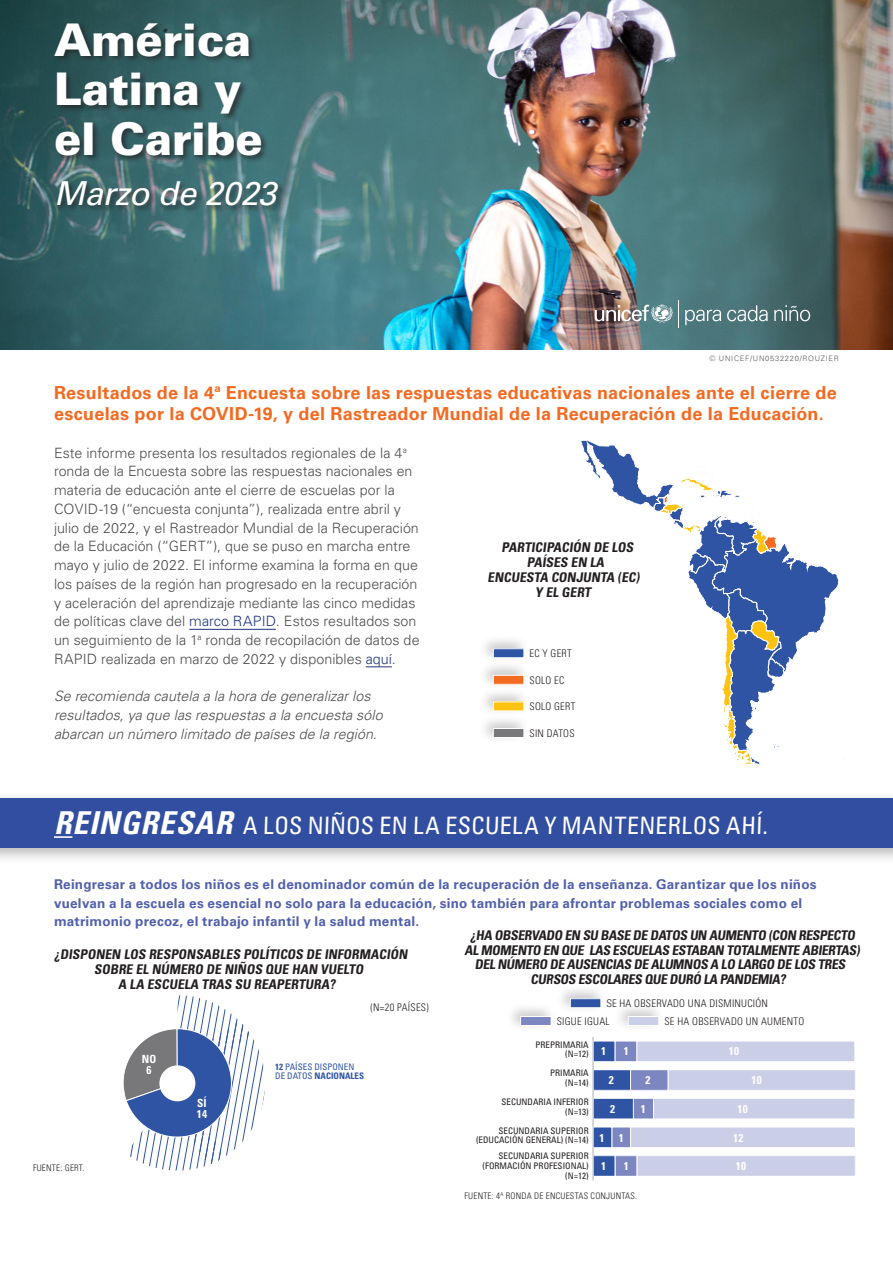
<style>
.page{position:relative;width:893px;height:1263px;background:#fff}
.page>*{position:absolute;margin:0;border:0;box-sizing:border-box;transform-origin:0 0}
.H3{font:900 45px/49.5px "Univers LT Std";letter-spacing:-.01em;color:#fff}
.H2_KO{font:italic 33px "Univers LT Std";letter-spacing:-.015em;color:#fff}
.H3_Leadin{font:condensed 24px "Univers LT Std";color:#fff}
.Text{font:700 18px/21.6px "Univers LT Pro 65";letter-spacing:.015em;color:#f36a21}
.Text-2{font:300 14.25px/18.8px "Univers LT Pro 45";letter-spacing:.005em;color:#4b4c4d}
.Text-3{font:italic 300 14.25px/18.8px "Univers LT Pro 45";letter-spacing:.005em;color:#4b4c4d}
.t1{font:700 13.5px/18.8px "Univers LT Pro 65";letter-spacing:.015em;color:#5160ac}
.t2{font:700 condensed 13.35px/14.9px "Univers LT Std";color:#231f20;text-align:center}
.t3{font:700 condensed 11.25px/11.2px "Univers LT Std";letter-spacing:.025em;color:#fff}
.t4{font:300 condensed 10.5px/17.9px "Univers LT Std";letter-spacing:.025em;color:#231f20}
.t5{font:condensed 9px/9.8px "Univers LT Std";color:#231f20;text-align:right}
.t6{font:300 condensed 9px "Univers LT Std";letter-spacing:.025em;color:#231f20}
.t7{font:condensed 9px/9.8px "Univers LT Std";color:#2f54a4}
.Photo_Credit{font:300 7.5px "Univers LT Pro 45";letter-spacing:.1em;color:#57585a}
.s1{color:#1e357c}
.s2{font-weight:700;font-style:italic;font-size:31.5px}
.s3{font-weight:700}
</style>
<div class="page">
<img style="left:0;top:0;width:893px;height:350px">
<svg style="left:685px;top:310px;width:36px;height:15px"></svg>
<svg style="left:727px;top:305px;width:41px;height:16px"></svg>
<svg style="left:774px;top:305px;width:36px;height:16px"></svg>
<svg style="left:595px;top:301px;width:84px;height:27px;background:#868d8d"></svg>
<hr style="left:189px;top:629px;width:87px;height:1px;background:#1e357c">
<svg style="left:366px;top:666px;width:26px;height:1px"></svg>
<div style="left:0;top:791px;width:893px;height:74px;background:#231f20;opacity:.33"></div>
<div style="left:0;top:798px;width:893px;height:50px;background:#324ea1"></div>
<svg style="left:54px;top:836px;width:18px;height:2px"></svg>
<div style="left:53px;top:21px;width:234px;height:193px;background:#231f20;opacity:.66"></div>
<div style="left:493px;top:728px;width:31px;height:9px;background:#787779"></div>
<div style="left:493px;top:728px;width:31px;height:10px;border:1px solid #fff"></div>
<div style="left:493px;top:702px;width:31px;height:9px;background:#fec210"></div>
<div style="left:493px;top:649px;width:31px;height:9px;background:#2f54a4"></div>
<div style="left:493px;top:648px;width:31px;height:10px;border:1px solid #fff"></div>
<div style="left:493px;top:675px;width:31px;height:9px;background:#f36a21"></div>
<div style="left:493px;top:675px;width:31px;height:10px;border:1px solid #fff"></div>
<svg style="left:580px;top:440px;width:259px;height:328px"></svg>
<div style="left:570px;top:999px;width:31px;height:9px;background:#2f54a4"></div>
<div style="left:570px;top:998px;width:31px;height:10px;border:1px solid #fff"></div>
<div style="left:628px;top:1016px;width:31px;height:9px;background:#cbcee7"></div>
<div style="left:628px;top:1016px;width:31px;height:10px;border:1px solid #fff"></div>
<div style="left:521px;top:1016px;width:30px;height:9px;background:#7c86c1"></div>
<div style="left:520px;top:1016px;width:31px;height:10px;border:1px solid #fff"></div>
<div style="left:637px;top:1041px;width:218px;height:21px;background:#cbcee7"></div>
<div style="left:636px;top:1041px;width:219px;height:21px;border:1px solid #fff"></div>
<div style="left:668px;top:1070px;width:187px;height:20px;background:#cbcee7"></div>
<div style="left:653px;top:1098px;width:202px;height:21px;background:#cbcee7"></div>
<div style="left:653px;top:1098px;width:202px;height:21px;border:1px solid #fff"></div>
<div style="left:630px;top:1127px;width:225px;height:21px;background:#cbcee7"></div>
<div style="left:630px;top:1126px;width:226px;height:22px;border:1px solid #fff"></div>
<div style="left:637px;top:1156px;width:218px;height:20px;background:#cbcee7"></div>
<div style="left:615px;top:1041px;width:22px;height:21px;background:#7c86c1"></div>
<div style="left:614px;top:1041px;width:23px;height:21px;border:1px solid #fff"></div>
<div style="left:630px;top:1070px;width:38px;height:20px;background:#7c86c1"></div>
<div style="left:630px;top:1069px;width:38px;height:22px;border:1px solid #fff"></div>
<div style="left:633px;top:1098px;width:20px;height:21px;background:#7c86c1"></div>
<div style="left:633px;top:1098px;width:21px;height:21px;border:1px solid #fff"></div>
<div style="left:612px;top:1127px;width:18px;height:21px;background:#7c86c1"></div>
<div style="left:611px;top:1126px;width:20px;height:22px;border:1px solid #fff"></div>
<div style="left:615px;top:1156px;width:22px;height:20px;background:#7c86c1"></div>
<div style="left:615px;top:1155px;width:22px;height:22px;border:1px solid #fff"></div>
<div style="left:593px;top:1041px;width:22px;height:21px;background:#2f54a4"></div>
<div style="left:593px;top:1041px;width:22px;height:21px;border:1px solid #fff"></div>
<div style="left:593px;top:1070px;width:37px;height:20px;background:#2f54a4"></div>
<div style="left:593px;top:1069px;width:38px;height:22px;border:1px solid #fff"></div>
<div style="left:593px;top:1098px;width:40px;height:21px;background:#2f54a4"></div>
<div style="left:593px;top:1098px;width:41px;height:21px;border:1px solid #fff"></div>
<div style="left:593px;top:1127px;width:19px;height:21px;background:#2f54a4"></div>
<div style="left:593px;top:1126px;width:19px;height:22px;border:1px solid #fff"></div>
<div style="left:593px;top:1156px;width:22px;height:20px;background:#2f54a4"></div>
<div style="left:593px;top:1155px;width:22px;height:22px;border:1px solid #fff"></div>
<hr style="left:593px;top:1037px;width:1px;height:143px;background:#c7c8ca">
<svg style="left:123px;top:995px;width:142px;height:176px"></svg>
<div style="left:159px;top:1065px;width:36px;height:36px;background:#fff;border-radius:50%"></div>
<p class="H3" style="left:54px;top:14px;width:210px">América<br>Latina y el Caribe</p>
<p class="H2_KO" style="left:54px;top:174px;width:224px">Marzo de 2023</p>
<p class="Photo_Credit" style="left:709px;top:354px;width:131px">© UNICEF/UN0532220/ROUZIER</p>
<p class="Text" style="left:54px;top:380px;width:784px">Resultados de la 4ª Encuesta sobre las respuestas educativas nacionales ante el cierre de escuelas por la COVID-19, y del Rastreador Mundial de la Recuperación de la Educación.</p>
<p class="Text-2" style="left:54px;top:443px;width:367px">Este informe presenta los resultados regionales de la 4<sup>a </sup>ronda de la Encuesta sobre las respuestas nacionales en materia de educación ante el cierre de escuelas por la COVID-19 (“encuesta conjunta”), realizada entre abril y julio de 2022, y el Rastreador Mundial de la Recuperación de la Educación (“GERT”), que se puso en marcha entre mayo y julio de 2022. El informe examina la forma en que los países de la región han progresado en la recuperación y aceleración del aprendizaje mediante las cinco medidas de políticas clave del <span class="s1">marco RAPID</span>. Estos resultados son un seguimiento de la 1<sup>a</sup> ronda de recopilación de datos de RAPID realizada en marzo de 2022 y disponibles <span class="s1">aquí</span>.</p>
<p class="Text-3" style="left:54px;top:687px;width:330px">Se recomienda cautela a la hora de generalizar los resultados, ya que las respuestas a la encuesta sólo abarcan un número limitado de países de la región.</p>
<p class="t2" style="left:488px;top:540px;width:156px">PARTICIPACIÓN DE LOS<br>PAÍSES EN LA<br>ENCUESTA CONJUNTA (EC)<br>Y EL GERT</p>
<p class="t4" style="left:529px;top:644px;width:44px">EC Y GERT</p>
<p class="t4" style="left:529px;top:671px;width:36px">SOLO EC</p>
<p class="t4" style="left:529px;top:697px;width:47px">SOLO GERT</p>
<p class="t4" style="left:529px;top:724px;width:47px">SIN DATOS</p>
<p class="H3_Leadin" style="left:54px;top:810px;width:716px"><span class="s2">REINGRESAR</span> A LOS NIÑOS EN LA ESCUELA Y MANTENERLOS AHÍ.</p>
<p class="t1" style="left:54px;top:874px;width:764px">Reingresar a todos los niños es el denominador común de la recuperación de la enseñanza. Garantizar que los niños vuelvan a la escuela es esencial no solo para la educación, sino también para afrontar problemas sociales como el matrimonio precoz, el trabajo infantil y la salud mental.</p>
<p class="t2" style="left:465px;top:927px;width:399px">¿HA OBSERVADO EN SU BASE DE DATOS UN AUMENTO (CON RESPECTO AL MOMENTO EN QUE LAS ESCUELAS ESTABAN TOTALMENTE ABIERTAS)<br>DEL NÚMERO DE AUSENCIAS DE ALUMNOS A LO LARGO DE LOS TRES CURSOS ESCOLARES QUE DURÓ LA PANDEMIA?</p>
<p class="t4" style="left:557px;top:994px;width:213px;text-indent:50px">SE HA OBSERVADO UNA DISMINUCIÓN<br>SIGUE IGUAL</p>
<p class="t2" style="left:54px;top:947px;width:357px">¿DISPONEN LOS RESPONSABLES POLÍTICOS DE INFORMACIÓN<br>SOBRE EL NÚMERO DE NIÑOS QUE HAN VUELTO<br>A LA ESCUELA TRAS SU REAPERTURA?</p>
<p class="t4" style="left:371px;top:998px;width:60px">(N=20 PAÍSES)</p>
<p class="t4" style="left:664px;top:1012px;width:141px">SE HA OBSERVADO UN AUMENTO</p>
<p class="t6" style="left:33px;top:1162px;width:53px">FUENTE: GERT.</p>
<p class="t3" style="left:142px;top:1053px;width:16px;text-align:center">NO<br>6</p>
<p class="t7" style="left:275px;top:1061px;width:90px"><span class="s3">12</span> PAÍSES DISPONEN<br>DE DATOS <span class="s3">NACIONALES</span></p>
<p class="t3" style="left:197px;top:1097px;width:12px">SÍ<br>14</p>
<p class="t5" style="left:565px;top:1039px;width:43px;text-align:left;text-indent:-30px">PREPRIMARIA (N=12) <sup>1</sup></p>
<p class="t3" style="left:624px;top:1045px;width:6px">1</p>
<p class="t3" style="left:729px;top:1045px;width:12px">10</p>
<p class="t3" style="left:609px;top:1074px;width:6px">2</p>
<p class="t3" style="left:646px;top:1074px;width:6px">2</p>
<p class="t3" style="left:751px;top:1074px;width:12px">10</p>
<p class="t3" style="left:610px;top:1103px;width:6px">2</p>
<p class="t3" style="left:641px;top:1103px;width:6px">1</p>
<p class="t3" style="left:738px;top:1103px;width:12px">10</p>
<p class="t3" style="left:600px;top:1132px;width:6px">1</p>
<p class="t3" style="left:619px;top:1132px;width:6px">1</p>
<p class="t3" style="left:733px;top:1132px;width:12px">12</p>
<p class="t3" style="left:601px;top:1160px;width:6px">1</p>
<p class="t3" style="left:624px;top:1160px;width:6px">1</p>
<p class="t3" style="left:736px;top:1160px;width:12px">10</p>
<p class="t5" style="left:550px;top:1068px;width:40px">PRIMARIA (N=14)</p>
<p class="t5" style="left:502px;top:1097px;width:89px">SECUNDARIA INFERIOR (N=13)</p>
<p class="t5" style="left:476px;top:1125px;width:114px">SECUNDARIA SUPERIOR (EDUCACIÓN GENERAL) (N=14)</p>
<p class="t5" style="left:483px;top:1151px;width:108px">SECUNDARIA SUPERIOR (FORMACIÓN PROFESIONAL) (N=12)</p>
<p class="t6" style="left:464px;top:1190px;width:174px">FUENTE: 4<sup>A</sup> RONDA DE ENCUESTAS CONJUNTAS.</p>
</div>
